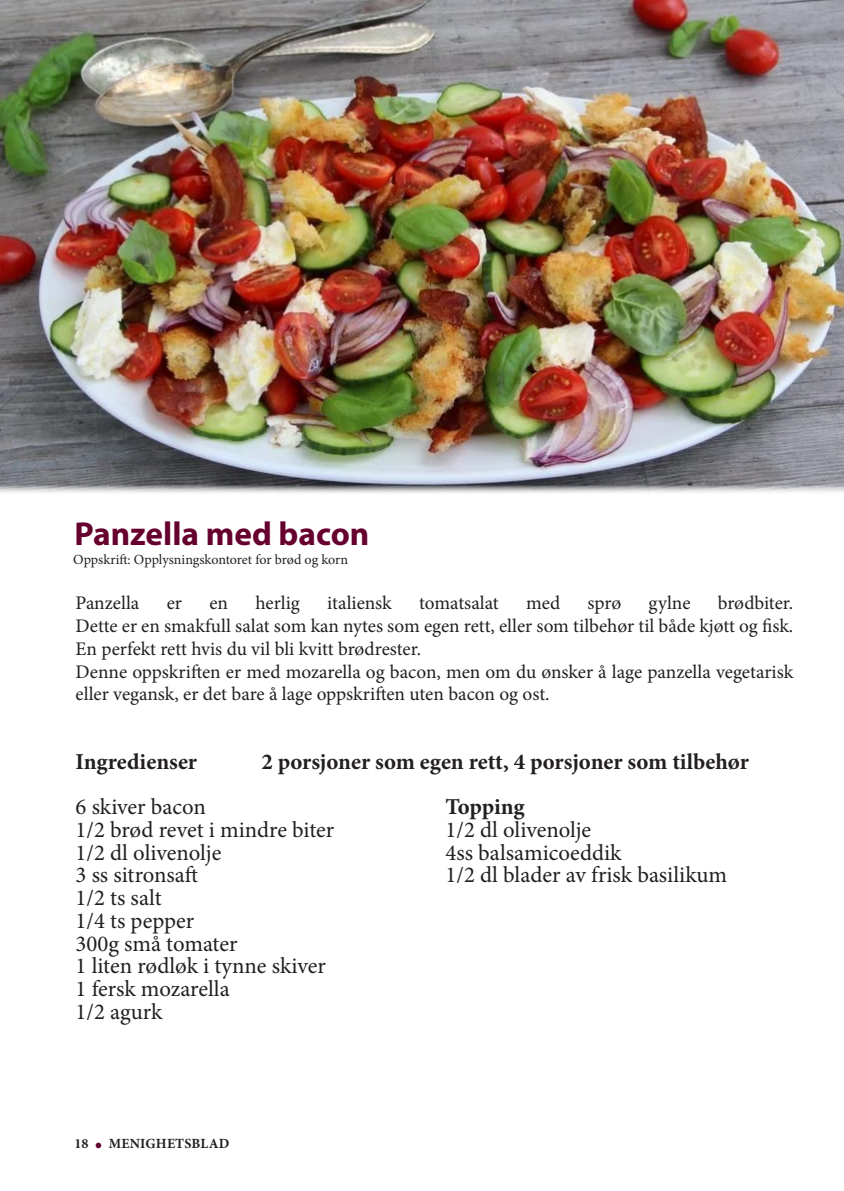
<style>
.page{position:relative;width:844px;height:1191px;background:#fff}
.page>*{position:absolute;margin:0;border:0;box-sizing:border-box;transform-origin:0 0}
.Tittel_1{font:700 33.25px "Myriad Pro";color:#66002e}
.Brødtekst_start{font:22.75px "Minion Pro";color:#231f20}
.Brødtekst_start-2{font:700 22.75px "Minion Pro";letter-spacing:-.005em;color:#231f20}
.Brødtekst_start-3{font:19.25px/22.8px "Minion Pro";color:#231f20;text-align:justify}
.Ingress{font:14px "Minion Pro";letter-spacing:-.005em;color:#231f20}
.t1{font:700 14px "Minion Pro";letter-spacing:.01em;color:#231f20}
.s1{font-weight:400;font-size:21px;color:#66002e}
</style>
<div class="page">
<img style="left:0;top:0;width:843px;height:493px">
<p class="Tittel_1" style="left:74px;top:512px;width:296px">Panzella med bacon</p>
<p class="Ingress" style="left:73px;top:550px;width:276px">Oppskrift: Opplysningskontoret for brød og korn</p>
<p class="Brødtekst_start-3" style="left:76px;top:592px;width:719px;text-indent:642px">brødbiter.<br>Dette er en smakfull salat som kan nytes som egen rett, eller som tilbehør til både kjøtt og fisk.<br>En perfekt rett hvis du vil bli kvitt brødrester.</p>
<p class="Brødtekst_start-3" style="left:76px;top:660px;width:719px">Denne oppskriften er med mozarella og bacon, men om du ønsker å lage panzella vegetarisk eller vegansk, er det bare å lage oppskriften uten bacon og ost.</p>
<p class="Brødtekst_start-3" style="left:76px;top:592px;width:65px">Panzella</p>
<p class="Brødtekst_start-3" style="left:167px;top:592px;width:17px">er</p>
<p class="Brødtekst_start-3" style="left:209px;top:592px;width:20px">en</p>
<p class="Brødtekst_start-3" style="left:255px;top:592px;width:46px">herlig</p>
<p class="Brødtekst_start-3" style="left:327px;top:592px;width:66px">italiensk</p>
<p class="Brødtekst_start-3" style="left:419px;top:592px;width:81px">tomatsalat</p>
<p class="Brødtekst_start-3" style="left:526px;top:592px;width:36px">med</p>
<p class="Brødtekst_start-3" style="left:587px;top:592px;width:35px">sprø</p>
<p class="Brødtekst_start-3" style="left:648px;top:592px;width:43px">gylne</p>
<p class="Brødtekst_start-2" style="left:76px;top:745px;width:123px">Ingredienser</p>
<p class="Brødtekst_start-2" style="left:261px;top:745px;width:489px">2 porsjoner som egen rett, 4 porsjoner som tilbehør</p>
<p class="Brødtekst_start" style="left:76px;top:791px;width:132px">6 skiver bacon</p>
<p class="Brødtekst_start" style="left:76px;top:814px;width:260px">1/2 brød revet i mindre biter</p>
<p class="Brødtekst_start" style="left:76px;top:837px;width:147px">1/2 dl olivenolje</p>
<p class="Brødtekst_start" style="left:76px;top:860px;width:124px">3 ss sitronsaft</p>
<p class="Brødtekst_start" style="left:76px;top:882px;width:87px">1/2 ts salt</p>
<p class="Brødtekst_start" style="left:76px;top:905px;width:120px">1/4 ts pepper</p>
<p class="Brødtekst_start" style="left:76px;top:928px;width:163px">300g små tomater</p>
<p class="Brødtekst_start" style="left:76px;top:951px;width:252px">1 liten rødløk i tynne skiver</p>
<p class="Brødtekst_start" style="left:76px;top:973px;width:156px">1 fersk mozarella</p>
<p class="Brødtekst_start" style="left:76px;top:996px;width:88px">1/2 agurk</p>
<p class="Brødtekst_start-2" style="left:445px;top:790px;width:81px">Topping</p>
<p class="Brødtekst_start" style="left:445px;top:814px;width:147px">1/2 dl olivenolje</p>
<p class="Brødtekst_start" style="left:445px;top:837px;width:177px">4ss balsamicoeddik</p>
<p class="Brødtekst_start" style="left:445px;top:860px;width:283px">1/2 dl blader av frisk basilikum</p>
<p class="t1" style="left:74px;top:1133px;width:156px">18 <span class="s1">•</span> MENIGHETSBLAD</p>
</div>
